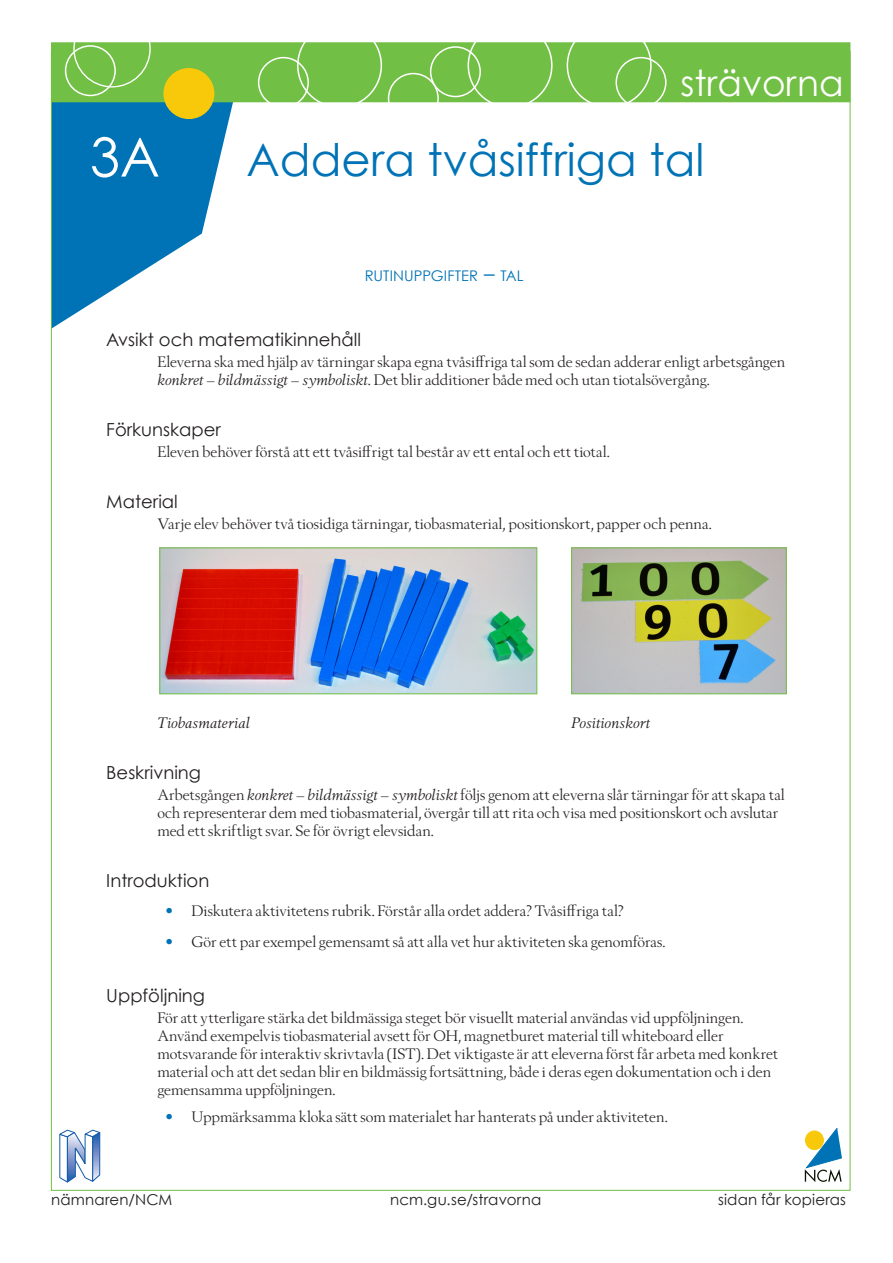
<style>
.page{position:relative;width:893px;height:1263px;background:#fff}
.page>*{position:absolute;margin:0;border:0;box-sizing:border-box;transform-origin:0 0}
.L-målkod{font:54px "Century Gothic";color:#fff}
.L-titel{font:45px "Century Gothic";color:#0073b6}
.CenturyGothic1{font:36px "Century Gothic";color:#fff}
.L-rubrik{font:18px "Century Gothic";color:#231f20}
.L-bröd{font:15px/18px "Berling Nova Display Pro";letter-spacing:.005em;color:#231f20}
.t1{font:15px "Century Gothic";letter-spacing:.015em;color:#231f20}
.L-bröd-2{font:italic 15px "Berling Nova Display Pro";letter-spacing:.005em;color:#231f20}
.L-måltext{font:14.7px "Century Gothic";letter-spacing:.005em;color:#0073b6}
.s1{font-size:21px}
.s2{font-style:italic}
.s3{color:#0073b6}
</style>
<div class="page">
<svg style="left:805px;top:1128px;width:37px;height:54px"></svg>
<svg style="left:60px;top:1130px;width:40px;height:52px"></svg>
<svg style="left:53px;top:102px;width:181px;height:226px"></svg>
<div style="left:51px;top:42px;width:799px;height:60px;background:#71bf44"></div>
<div style="left:73px;top:10px;width:78px;height:77px;border:1px solid #fff;border-radius:50%"></div>
<div style="left:65px;top:45px;width:51px;height:51px;border:2px solid #fff;border-radius:50%"></div>
<div style="left:258px;top:57px;width:51px;height:51px;border:2px solid #fff;border-radius:50%"></div>
<div style="left:297px;top:23px;width:85px;height:85px;border:2px solid #fff;border-radius:50%"></div>
<div style="left:388px;top:73px;width:51px;height:51px;border:2px solid #fff;border-radius:50%"></div>
<div style="left:430px;top:46px;width:51px;height:51px;border:2px solid #fff;border-radius:50%"></div>
<div style="left:468px;top:23px;width:85px;height:85px;border:2px solid #fff;border-radius:50%"></div>
<div style="left:567px;top:23px;width:85px;height:85px;border:2px solid #fff;border-radius:50%"></div>
<div style="left:615px;top:57px;width:51px;height:51px;border:2px solid #fff;border-radius:50%"></div>
<div style="left:164px;top:69px;width:50px;height:49px;background:#f8c90b;border-radius:50%"></div>
<div style="left:163px;top:68px;width:51px;height:51px;border:2px solid #f8c90b;border-radius:50%"></div>
<img style="left:573px;top:549px;width:212px;height:143px">
<div style="left:571px;top:547px;width:216px;height:147px;border:1px solid #71bf44"></div>
<img style="left:161px;top:549px;width:374px;height:143px">
<div style="left:159px;top:547px;width:378px;height:147px;border:1px solid #71bf44"></div>
<p class="CenturyGothic1" style="left:680px;top:61px;width:165px">strävorna</p>
<p class="L-målkod" style="left:90px;top:124px;width:71px">3A</p>
<p class="L-titel" style="left:247px;top:133px;width:459px">Addera tvåsiffriga tal</p>
<p class="L-måltext" style="left:365px;top:267px;width:160px">RUTINUPPGIFTER <span class="s1">–</span> TAL</p>
<p class="L-rubrik" style="left:106px;top:329px;width:256px">Avsikt och matematikinnehåll</p>
<p class="L-bröd" style="left:157px;top:353px;width:629px">Eleverna ska med hjälp av tärningar skapa egna tvåsiffriga tal som de sedan adderar enligt arbetsgången <span class="s2">konkret – bildmässigt – symboliskt</span>. Det blir additioner både med och utan tiotalsövergång.</p>
<p class="L-rubrik" style="left:106px;top:419px;width:116px">Förkunskaper</p>
<p class="L-bröd" style="left:157px;top:443px;width:454px">Eleven behöver förstå att ett tvåsiffrigt tal består av ett ental och ett tiotal.</p>
<p class="L-rubrik" style="left:106px;top:491px;width:73px">Material</p>
<p class="L-bröd" style="left:157px;top:515px;width:556px">Varje elev behöver två tiosidiga tärningar, tiobasmaterial, positionskort, papper och penna.</p>
<p class="L-bröd-2" style="left:157px;top:713px;width:94px">Tiobasmaterial</p>
<p class="L-bröd-2" style="left:571px;top:713px;width:81px">Positionskort</p>
<p class="L-rubrik" style="left:106px;top:761px;width:96px">Beskrivning</p>
<p class="L-bröd" style="left:157px;top:785px;width:629px">Arbetsgången <span class="s2">konkret – bildmässigt – symboliskt</span> följs genom att eleverna slår tärningar för att skapa tal och representerar dem med tiobasmaterial, övergår till att rita och visa med positionskort och avslutar med ett skriftligt svar. Se för övrigt elevsidan.</p>
<p class="L-rubrik" style="left:106px;top:869px;width:105px">Introduktion</p>
<p class="L-bröd" style="left:166px;top:901px;width:460px"><span class="s3">•</span> Diskutera aktivitetens rubrik. Förstår alla ordet addera? Tvåsiffriga tal?</p>
<p class="L-bröd" style="left:166px;top:932px;width:501px"><span class="s3">•</span> Gör ett par exempel gemensamt så att alla vet hur aktiviteten ska genomföras.</p>
<p class="L-rubrik" style="left:106px;top:984px;width:100px">Uppföljning</p>
<p class="L-bröd" style="left:157px;top:1008px;width:622px">För att ytterligare stärka det bildmässiga steget bör visuellt material användas vid uppföljningen.<br>Använd exempelvis tiobasmaterial avsett för OH, magnetburet material till whiteboard eller motsvarande för interaktiv skrivtavla (IST). Det viktigaste är att eleverna först får arbeta med konkret material och att det sedan blir en bildmässig fortsättning, både i deras egen dokumentation och i den gemensamma uppföljningen.</p>
<p class="L-bröd" style="left:166px;top:1107px;width:503px"><span class="s3">•</span> Uppmärksamma kloka sätt som materialet har hanterats på under aktiviteten.</p>
<p class="t1" style="left:51px;top:1190px;width:123px">nämnaren/NCM</p>
<p class="t1" style="left:390px;top:1190px;width:153px">ncm.gu.se/stravorna</p>
<p class="t1" style="left:718px;top:1190px;width:130px">sidan får kopieras</p>
</div>
